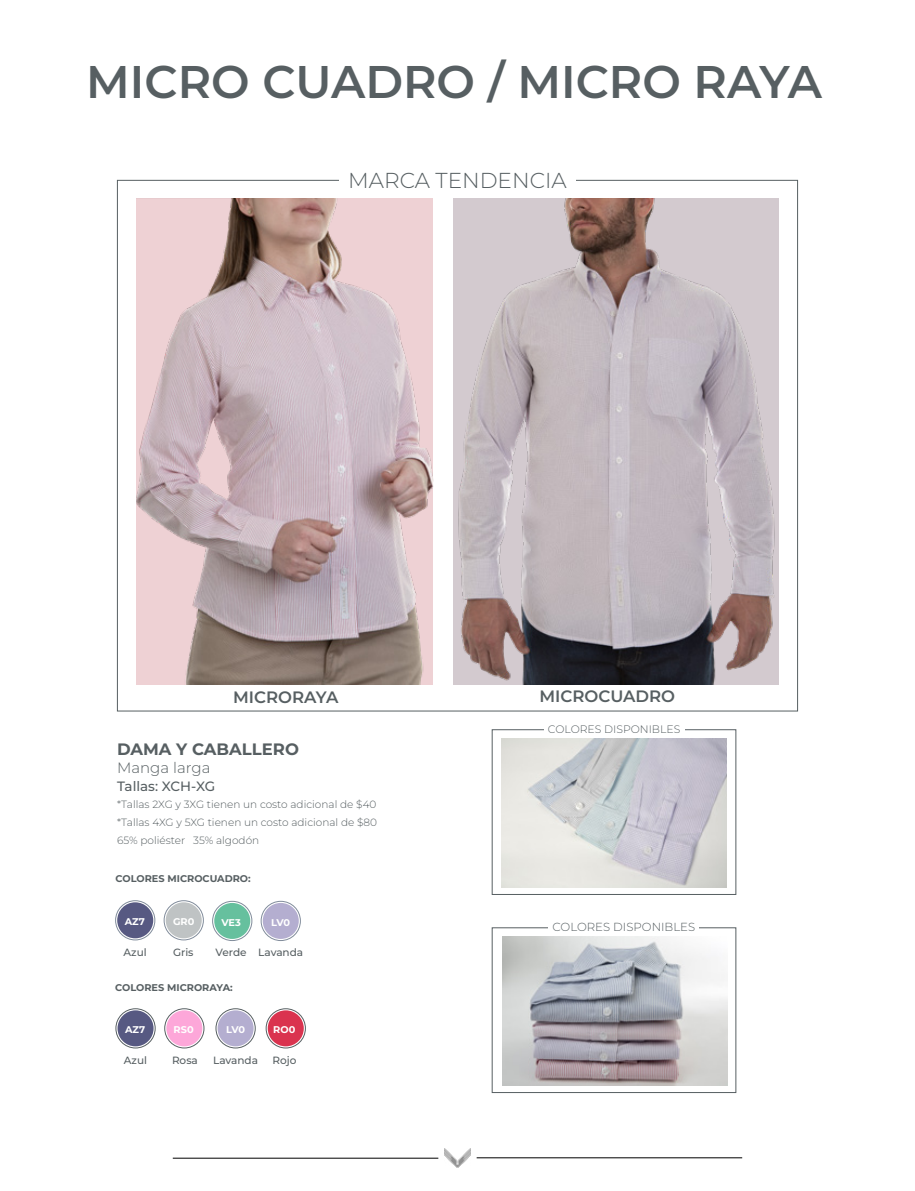
<style>
.page{position:relative;width:915px;height:1191px;background:#fff}
.page>*{position:absolute;margin:0;border:0;box-sizing:border-box;transform-origin:0 0}
.t1{font:600 45.75px "Montserrat";color:#575f62}
.t2{font:300 21.6px "Montserrat";color:#575f62}
.t3{font:600 16.5px "Montserrat";color:#575f62}
.t4{font:700 16.5px "Montserrat";color:#575f62}
.t5{font:300 15px "Montserrat";color:#575f62}
.t6{font:500 13.5px "Montserrat";color:#575f62}
.t7{font:300 11.7px "Montserrat";color:#575f62}
.t8{font:300 10.8px "Montserrat";color:#575f62}
.t9{font:300 10.5px/18px "Montserrat";color:#575f62;text-align:justify}
.t10{font:500 10.5px "Montserrat";color:#575f62}
.t11{font:700 9.75px "Montserrat";color:#575f62}
.t12{font:700 9.75px "Montserrat";color:#fff}
</style>
<div class="page">
<img style="left:445px;top:1148px;width:25px;height:19px">
<hr style="left:173px;top:1157px;width:265px;height:1px;background:#000">
<hr style="left:476px;top:1157px;width:266px;height:1px;background:#000">
<div style="left:491px;top:729px;width:245px;height:166px;border:1px solid #575f62"></div>
<div style="left:543px;top:720px;width:141px;height:14px;background:#fff"></div>
<img style="left:455px;top:198px;width:321px;height:486px">
<img style="left:136px;top:198px;width:297px;height:486px">
<div style="left:491px;top:927px;width:245px;height:166px;border:1px solid #575f62"></div>
<div style="left:548px;top:918px;width:150px;height:14px;background:#fff"></div>
<img style="left:502px;top:738px;width:224px;height:149px">
<img style="left:502px;top:936px;width:225px;height:149px">
<div style="left:214px;top:903px;width:36px;height:36px;background:#66c09e;border-radius:50%"></div>
<div style="left:166px;top:902px;width:36px;height:36px;background:#bfc3c4;border-radius:50%"></div>
<div style="left:212px;top:901px;width:40px;height:40px;border:1px solid #818c9b;border-radius:50%"></div>
<div style="left:164px;top:900px;width:40px;height:40px;border:1px solid #818c9b;border-radius:50%"></div>
<div style="left:263px;top:903px;width:36px;height:36px;background:#b4aed0;border-radius:50%"></div>
<div style="left:261px;top:901px;width:40px;height:40px;border:1px solid #818c9b;border-radius:50%"></div>
<div style="left:117px;top:902px;width:36px;height:36px;background:#575982;border-radius:50%"></div>
<div style="left:115px;top:900px;width:40px;height:40px;border:1px solid #818c9b;border-radius:50%"></div>
<div style="left:166px;top:1010px;width:36px;height:36px;background:#fda7d9;border-radius:50%"></div>
<div style="left:268px;top:1010px;width:36px;height:36px;background:#da334f;border-radius:50%"></div>
<div style="left:164px;top:1008px;width:40px;height:40px;border:1px solid #575f62;border-radius:50%"></div>
<div style="left:266px;top:1008px;width:40px;height:40px;border:1px solid #575f62;border-radius:50%"></div>
<div style="left:217px;top:1010px;width:36px;height:36px;background:#b4aed0;border-radius:50%"></div>
<div style="left:215px;top:1008px;width:40px;height:40px;border:1px solid #575f62;border-radius:50%"></div>
<div style="left:117px;top:1010px;width:36px;height:36px;background:#575982;border-radius:50%"></div>
<div style="left:115px;top:1008px;width:40px;height:40px;border:1px solid #575f62;border-radius:50%"></div>
<h1 class="t1" style="left:86px;top:52px;width:737px">MICRO CUADRO / MICRO RAYA</h1>
<h2 class="t2" style="left:348px;top:166px;width:220px">MARCA TENDENCIA</h2>
<h3 class="t3" style="left:233px;top:686px;width:107px">MICRORAYA</h3>
<h3 class="t3" style="left:539px;top:685px;width:137px">MICROCUADRO</h3>
<h3 class="t4" style="left:117px;top:738px;width:183px">DAMA Y CABALLERO</h3>
<h3 class="t5" style="left:117px;top:757px;width:95px">Manga larga</h3>
<p class="t9" style="left:117px;top:795px;width:261px">*Tallas 2XG y 3XG tienen un costo adicional de $40 *Tallas 4XG y 5XG tienen un costo adicional de $80<br>65% poliéster 35% algodón</p>
<p class="t6" style="left:117px;top:777px;width:100px">Tallas: XCH-XG</p>
<p class="t11" style="left:115px;top:872px;width:137px">COLORES MICROCUADRO:</p>
<p class="t12" style="left:173px;top:915px;width:23px">GR0</p>
<p class="t12" style="left:221px;top:915px;width:21px">VE3</p>
<p class="t10" style="left:173px;top:945px;width:22px">Gris</p>
<p class="t10" style="left:215px;top:945px;width:89px">Verde Lavanda</p>
<p class="t12" style="left:125px;top:915px;width:22px">AZ7</p>
<p class="t12" style="left:271px;top:915px;width:21px">LV0</p>
<p class="t10" style="left:124px;top:945px;width:25px">Azul</p>
<p class="t11" style="left:115px;top:981px;width:119px">COLORES MICRORAYA:</p>
<p class="t12" style="left:125px;top:1023px;width:22px">AZ7</p>
<p class="t12" style="left:226px;top:1023px;width:21px">LV0</p>
<p class="t10" style="left:124px;top:1053px;width:25px">Azul</p>
<p class="t12" style="left:173px;top:1023px;width:22px">RS0</p>
<p class="t12" style="left:273px;top:1023px;width:24px">RO0</p>
<p class="t10" style="left:172px;top:1053px;width:27px">Rosa</p>
<p class="t10" style="left:213px;top:1053px;width:46px">Lavanda</p>
<p class="t10" style="left:272px;top:1053px;width:25px">Rojo</p>
<p class="t8" style="left:547px;top:722px;width:134px">COLORES DISPONIBLES</p>
<p class="t7" style="left:552px;top:919px;width:144px">COLORES DISPONIBLES</p>
</div>
